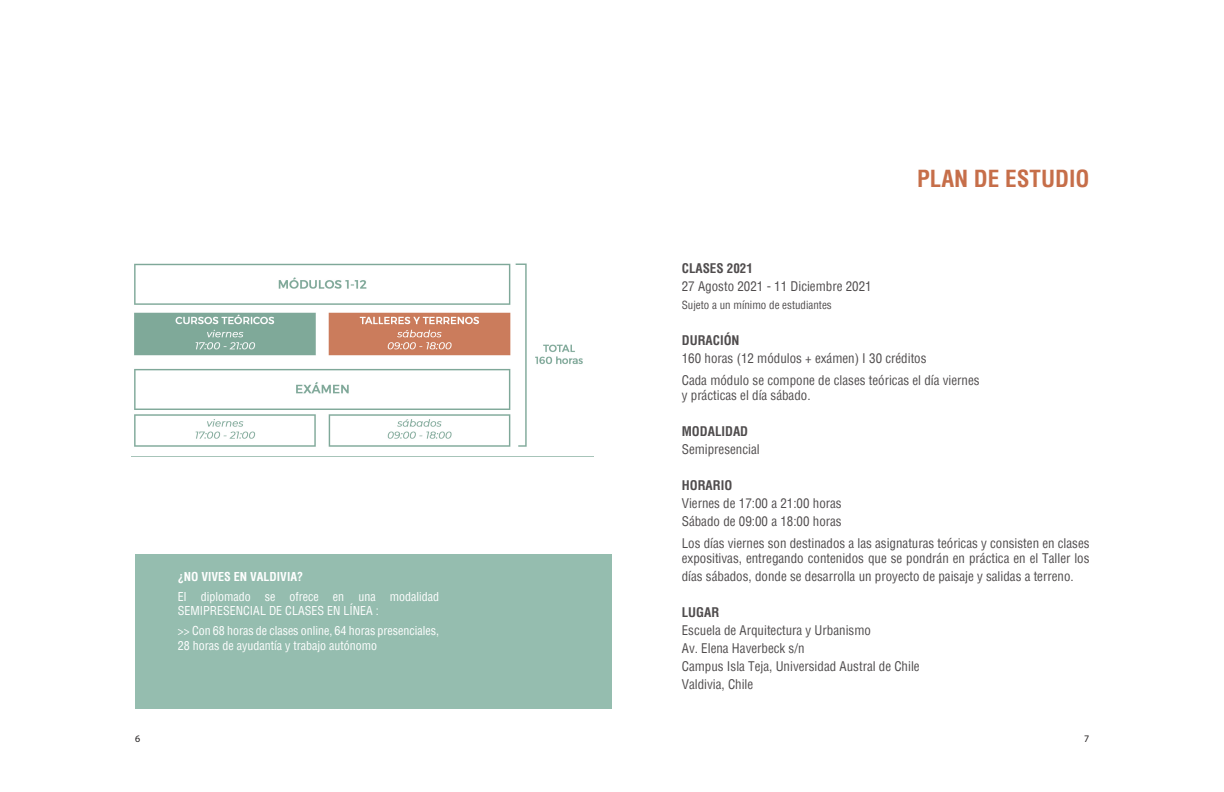
<style>
.page{position:relative;width:1224px;height:792px;background:#fff}
.page>*{position:absolute;margin:0;border:0;box-sizing:border-box;transform-origin:0 0}
.t1{font:700 condensed 23px "Helvetica";color:#c66e49}
.t2{font:condensed 13px/18px "Helvetica";color:#231f20}
.t3{font:700 condensed 13px "Helvetica";color:#231f20}
.t4{font:condensed 12px/14.4px "Helvetica";color:#fff}
.t5{font:700 condensed 12px "Helvetica";color:#fff}
.t6{font:condensed 11px "Helvetica";color:#231f20}
.t7{font:10px "Myriad Pro";color:#231f20}
</style>
<div class="page">
<div style="left:135px;top:554px;width:477px;height:154px;background:#95bdaf"></div>
<img style="left:134px;top:263px;width:449px;height:184px">
<p class="t5" style="left:178px;top:568px;width:127px">¿NO VIVES EN VALDIVIA?</p>
<p class="t4" style="left:178px;top:589px;width:263px">El diplomado se ofrece en una modalidad<br>SEMIPRESENCIAL DE CLASES EN LÍNEA :</p>
<p class="t4" style="left:178px;top:623px;width:263px">&gt;&gt; Con 68 horas de clases online, 64 horas presenciales,<br>28 horas de ayudantía y trabajo autónomo</p>
<p class="t1" style="left:917px;top:164px;width:174px">PLAN DE ESTUDIO</p>
<p class="t3" style="left:682px;top:260px;width:73px">CLASES 2021</p>
<p class="t2" style="left:682px;top:277px;width:191px">27 Agosto 2021 - 11 Diciembre 2021</p>
<p class="t6" style="left:682px;top:298px;width:151px">Sujeto a un mínimo de estudiantes</p>
<p class="t3" style="left:682px;top:332px;width:59px">DURACIÓN</p>
<p class="t2" style="left:682px;top:348px;width:299px;line-height:21.3px">160 horas (12 módulos + exámen) I 30 créditos<br>Cada módulo se compone de clases teóricas el día viernes</p>
<p class="t2" style="left:682px;top:386px;width:130px">y prácticas el día sábado.</p>
<p class="t3" style="left:682px;top:423px;width:68px">MODALIDAD</p>
<p class="t2" style="left:682px;top:440px;width:79px">Semipresencial</p>
<p class="t3" style="left:682px;top:477px;width:52px">HORARIO</p>
<p class="t2" style="left:682px;top:494px;width:161px">Viernes de 17:00 a 21:00 horas<br>Sábado de 09:00 a 18:00 horas</p>
<p class="t2" style="left:682px;top:535px;width:409px;line-height:15.6px">Los días viernes son destinados a las asignaturas teóricas y consisten en clases expositivas, entregando contenidos que se pondrán en práctica en el Taller los</p>
<p class="t2" style="left:682px;top:567px;width:393px">días sábados, donde se desarrolla un proyecto de paisaje y salidas a terreno.</p>
<p class="t3" style="left:682px;top:604px;width:39px">LUGAR</p>
<p class="t2" style="left:682px;top:621px;width:239px">Escuela de Arquitectura y Urbanismo<br>Av. Elena Haverbeck s/n<br>Campus Isla Teja, Universidad Austral de Chile<br>Valdivia, Chile</p>
<p class="t7" style="left:135px;top:733px;width:7px">6</p>
<p class="t7" style="left:1084px;top:733px;width:7px">7</p>
</div>
